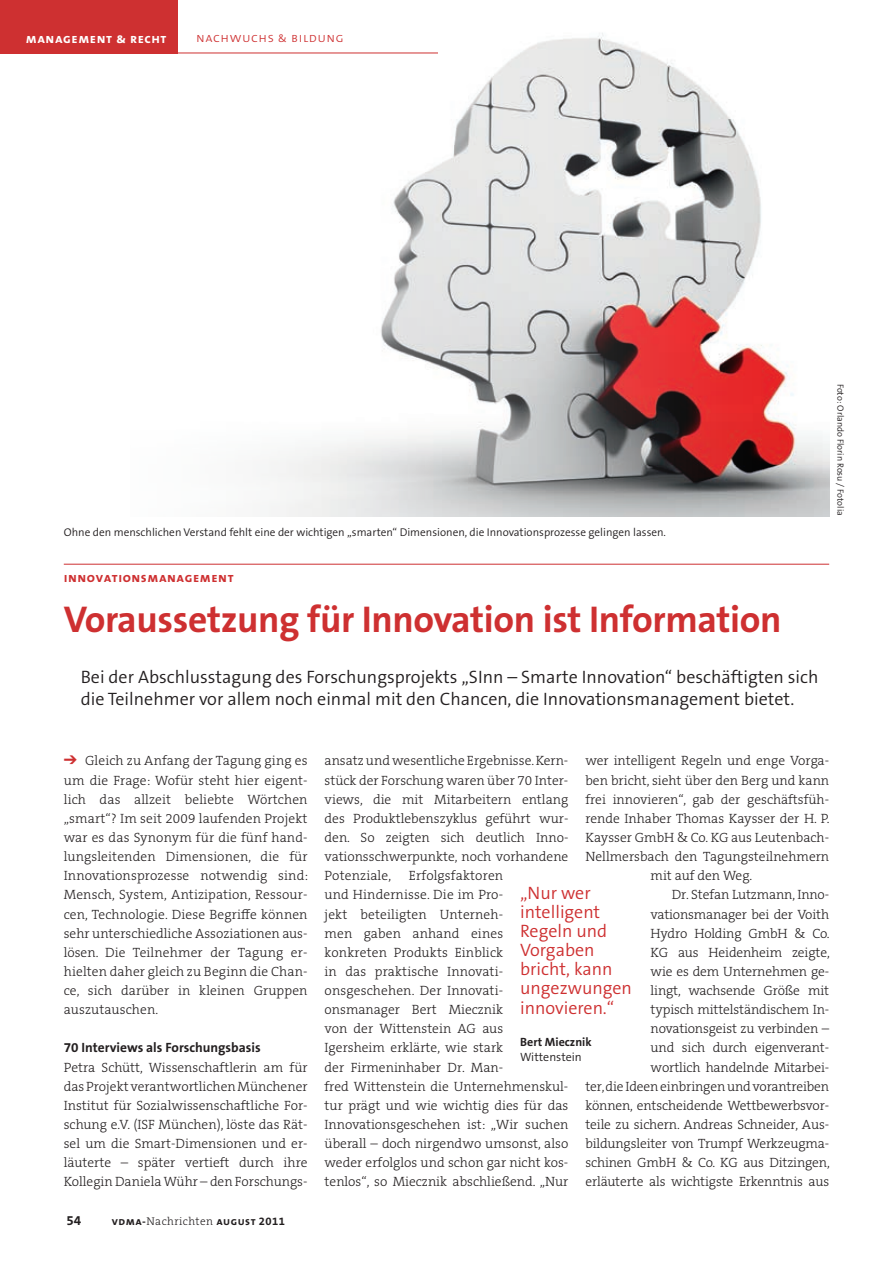
<style>
.page{position:relative;width:893px;height:1263px;background:#fff}
.page>*{position:absolute;margin:0;border:0;box-sizing:border-box;transform-origin:0 0}
.t1{font:700 37.5px "The Sans B W7";letter-spacing:-.01em;color:#ce3031}
.t2{font:300 18px/22.5px "The Sans B W4";color:#231f20}
.t3{font:300 18px/19.2px "The Sans B W4";color:#ce3031}
.t4{font:300 13.5px/19.2px "The Serif B W3";color:#231f20;text-align:justify}
.t5{font:700 13.5px "The Sans B W7";color:#231f20}
.t6{font:13.5px "The Sans Bold Caps";letter-spacing:.04em;color:#ce3031}
.t7{font:13.5px "The Sans Light Caps";letter-spacing:.04em;color:#ce3031}
.t8{font:13.5px "The Sans Bold Caps";letter-spacing:.04em;color:#fff}
.t9{font:700 12px "The Sans B W7";color:#231f20}
.t10{font:300 12px "The Sans B W4";color:#231f20}
.t11{font:300 11.25px "The Sans B W4";color:#231f20}
.t12{font:11.25px "The Sans Bold Caps";letter-spacing:.04em;color:#231f20}
.t13{font:300 9px "The Sans B W4";color:#231f20}
.s1{color:#ce3031}
.s2{font-family:"The Serif B W3";font-weight:300}
.s3{font-family:"The Sans B W7";font-weight:700}
</style>
<div class="page">
<img style="left:130px;top:0;width:699px;height:517px">
<div style="left:0;top:0;width:177px;height:53px;background:#ce3031"></div>
<hr style="left:177px;top:53px;width:261px;height:1px;background:#ce3031">
<hr style="left:64px;top:564px;width:765px;height:1px;background:#ce3031">
<p class="t8" style="left:26px;top:27px;width:142px">management &amp; recht</p>
<p class="t7" style="left:196px;top:27px;width:149px">nachwuchs &amp; bildung</p>
<p class="t11" style="left:64px;top:525px;width:604px">Ohne den menschlichen Verstand fehlt eine der wichtigen „smarten“ Dimensionen, die Innovationsprozesse gelingen lassen.</p>
<p class="t6" style="left:64px;top:566px;width:171px">innovationsmanagement</p>
<h1 class="t1" style="left:64px;top:595px;width:719px">Voraussetzung für Innovation ist Information</h1>
<h2 class="t2" style="left:81px;top:665px;width:739px">Bei der Abschlusstagung des Forschungsprojekts „SInn – Smarte Innovation“ beschäftigten sich die Teilnehmer vor allem noch einmal mit den Chancen, die Innovationsmanagement bietet.</h2>
<p class="t13" style="left:846px;top:384px;width:134px;rotate:90deg">Foto: Orlando Florin Rosu / Fotolia</p>
<p class="t4" style="left:64px;top:751px;width:246px"><span class="s1">➔</span> Gleich zu Anfang der Tagung ging es um die Frage: Wofür steht hier eigent&shy;lich das allzeit beliebte Wörtchen „smart“? Im seit 2009 laufenden Projekt war es das Synonym für die fünf hand&shy;lungsleitenden Dimensionen, die für Innovationsprozesse notwendig sind:<br>Mensch, System, Antizipation, Ressour&shy;cen, Technologie. Diese Begriffe können sehr unterschiedliche Assoziationen aus&shy;lösen. Die Teilnehmer der Tagung er&shy;hielten daher gleich zu Beginn die Chan&shy;ce, sich darüber in kleinen Gruppen auszutauschen.</p>
<p class="t5" style="left:64px;top:1039px;width:198px">70 Interviews als Forschungsbasis</p>
<p class="t4" style="left:64px;top:1057px;width:245px">Petra Schütt, Wissenschaftlerin am für das Projekt verantwortlichen Münchener Institut für Sozialwissenschaftliche For&shy;schung e.V. (ISF München), löste das Rät&shy;sel um die Smart-Dimensionen und er&shy;läuterte – später vertieft durch ihre Kollegin Daniela Wühr – den Forschungs-</p>
<p class="t5" style="left:66px;top:1211px;width:16px">54</p>
<p class="t12" style="left:112px;top:1211px;width:175px">vdma-<span class="s2">Nachrichten</span> august <span class="s3">2011</span></p>
<p class="t4" style="left:325px;top:751px;width:245px">ansatz und wesentliche Ergebnisse. Kern&shy;stück der Forschung waren über 70 Inter&shy;views, die mit Mitarbeitern entlang des Produktlebenszyklus geführt wur&shy;den. So zeigten sich deutlich Inno&shy;vationsschwerpunkte, noch vorhandene Potenziale,</p>
<p class="t4" style="left:585px;top:751px;width:245px">wer intelligent Regeln und enge Vorga-</p>
<p class="t4" style="left:585px;top:770px;width:245px">ben bricht, sieht über den Berg und kann</p>
<p class="t4" style="left:585px;top:790px;width:245px">frei innovieren“, gab der geschäftsfüh-</p>
<p class="t4" style="left:585px;top:809px;width:246px">rende Inhaber Thomas Kaysser der H. P.</p>
<p class="t4" style="left:585px;top:828px;width:244px">Kaysser GmbH &amp; Co. KG aus Leutenbach-</p>
<p class="t4" style="left:585px;top:847px;width:245px">Nellmersbach den Tagungsteilnehmern</p>
<p class="t4" style="left:651px;top:866px;width:103px">mit auf den Weg.</p>
<p class="t4" style="left:672px;top:885px;width:159px">Dr. Stefan Lutzmann, Inno-</p>
<p class="t4" style="left:651px;top:904px;width:180px">vationsmanager bei der Voith</p>
<p class="t4" style="left:651px;top:923px;width:181px">Hydro Holding GmbH &amp; Co.</p>
<p class="t4" style="left:651px;top:943px;width:181px">KG aus Heidenheim zeigte,</p>
<p class="t4" style="left:651px;top:962px;width:180px">wie es dem Unternehmen ge-</p>
<p class="t4" style="left:651px;top:981px;width:180px">lingt, wachsende Größe mit</p>
<p class="t4" style="left:651px;top:1000px;width:180px">typisch mittelständischem In-</p>
<p class="t4" style="left:651px;top:1019px;width:180px">novationsgeist zu verbinden –</p>
<p class="t4" style="left:651px;top:1038px;width:180px">und sich durch eigenverant-</p>
<p class="t4" style="left:651px;top:1057px;width:180px">wortlich handelnde Mitarbei-</p>
<p class="t4" style="left:585px;top:1076px;width:245px">ter, die Ideen einbringen und vorantreiben</p>
<p class="t4" style="left:585px;top:1096px;width:245px">können, entscheidende Wettbewerbsvor-</p>
<p class="t4" style="left:585px;top:1115px;width:245px">teile zu sichern. Andreas Schneider, Aus-</p>
<p class="t4" style="left:585px;top:1134px;width:245px">bildungsleiter von Trumpf Werkzeugma-</p>
<p class="t4" style="left:585px;top:1153px;width:246px">schinen GmbH &amp; Co. KG aus Ditzingen,</p>
<p class="t4" style="left:585px;top:1172px;width:245px">erläuterte als wichtigste Erkenntnis aus</p>
<p class="t4" style="left:325px;top:866px;width:245px;text-align:left;text-indent:84px">Erfolgsfaktoren<br>und Hindernisse. Die im Pro-<br>jekt beteiligten Unterneh-<br>men gaben anhand eines konkreten Produkts Einblick<br>in das praktische Innovati&shy;onsgeschehen. Der Innovati&shy;onsmanager Bert Miecznik<br>von der Wittenstein AG aus<br>Igersheim erklärte, wie stark<br>der Firmeninhaber Dr. Man-<br>fred Wittenstein die Unternehmenskul&shy;tur prägt und wie wichtig dies für das<br>Innovationsgeschehen ist: „Wir suchen überall – doch nirgendwo umsonst, also weder erfolglos und schon gar nicht kos&shy;tenlos“, so Miecznik abschließend. „Nur</p>
<h2 class="t3" style="left:520px;top:883px;width:113px">„Nur wer intelligent<br>Regeln und<br>Vorgaben bricht, kann ungezwungen innovieren.“</h2>
<p class="t9" style="left:520px;top:1034px;width:73px">Bert Miecznik</p>
<p class="t10" style="left:520px;top:1049px;width:63px">Wittenstein</p>
</div>
